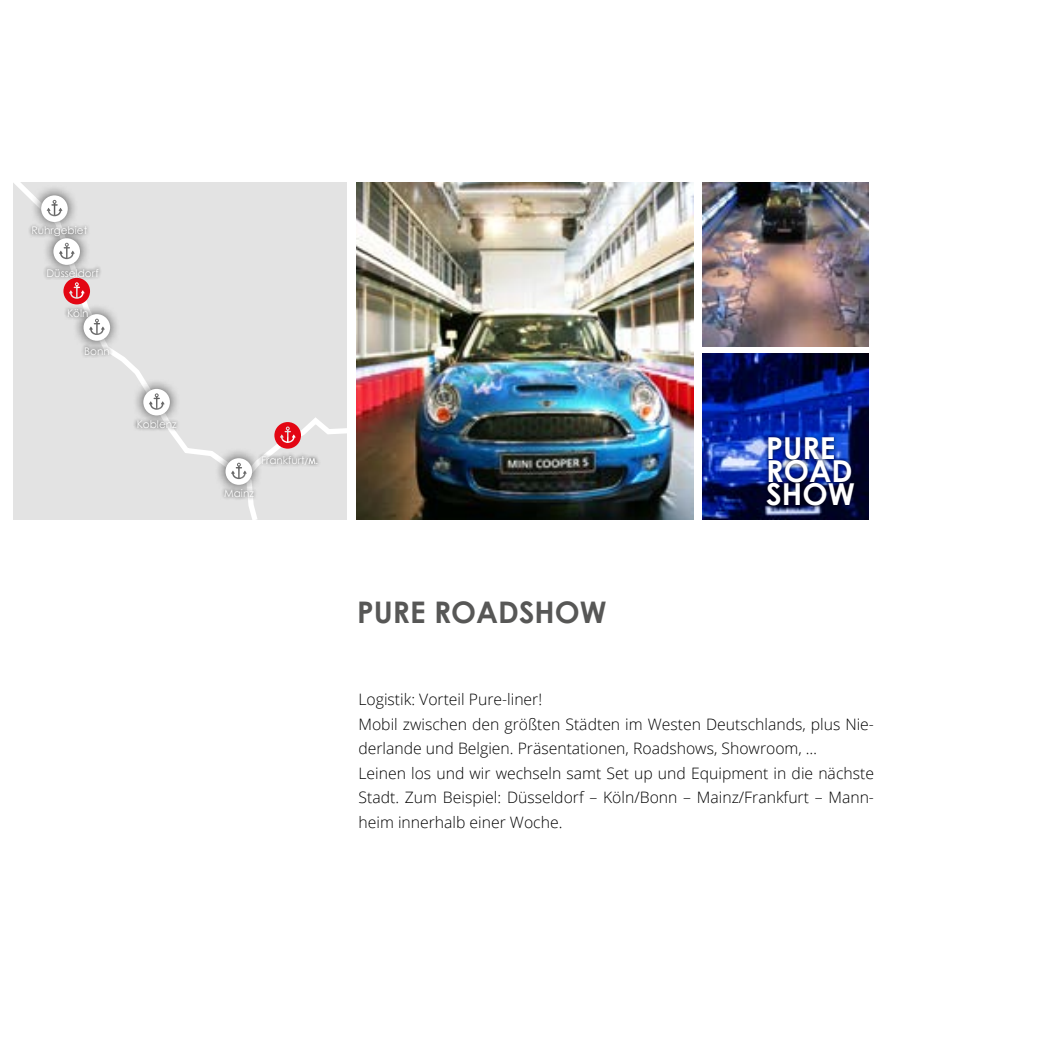
<style>
.page{position:relative;width:1042px;height:1042px;background:#fff}
.page>*{position:absolute;margin:0;border:0;box-sizing:border-box;transform-origin:0 0}
.t1{font:700 30.1px/22.8px "Century Gothic";color:#fff}
.t2{font:700 29.75px "Century Gothic";color:#575756}
.t3{font:300 15.75px/24.5px "Open Sans";color:#000}
.t4{font:10.5px "Century Gothic";color:#fff}
.s1{font-weight:700;font-size:8.05px}
</style>
<div class="page">
<div style="left:13px;top:182px;width:333px;height:337px;background:#e3e3e3"></div>
<img style="left:356px;top:182px;width:337px;height:337px">
<img style="left:702px;top:182px;width:166px;height:164px">
<img style="left:702px;top:353px;width:166px;height:166px">
<svg style="left:13px;top:182px;width:248px;height:338px"></svg>
<div style="left:43px;top:227px;width:48px;height:49px;background:#000;opacity:.75"></div>
<svg style="left:53px;top:240px;width:27px;height:25px"></svg>
<svg style="left:63px;top:280px;width:27px;height:24px"></svg>
<div style="left:73px;top:303px;width:48px;height:49px;background:#000;opacity:.75"></div>
<svg style="left:84px;top:314px;width:26px;height:27px"></svg>
<div style="left:132px;top:378px;width:49px;height:48px;background:#000;opacity:.75"></div>
<svg style="left:143px;top:389px;width:27px;height:26px"></svg>
<div style="left:215px;top:447px;width:48px;height:49px;background:#000;opacity:.75"></div>
<svg style="left:225px;top:414px;width:122px;height:71px"></svg>
<div style="left:43px;top:265px;width:60px;height:15px;background:#000;opacity:.75"></div>
<div style="left:64px;top:305px;width:28px;height:15px;background:#000;opacity:.75"></div>
<div style="left:81px;top:343px;width:32px;height:15px;background:#000;opacity:.75"></div>
<div style="left:134px;top:416px;width:46px;height:16px;background:#000;opacity:.75"></div>
<div style="left:220px;top:485px;width:38px;height:16px;background:#000;opacity:.75"></div>
<div style="left:258px;top:452px;width:63px;height:16px;background:#000;opacity:.75"></div>
<div style="left:30px;top:185px;width:49px;height:48px;background:#000;opacity:.75"></div>
<svg style="left:41px;top:195px;width:27px;height:27px"></svg>
<div style="left:28px;top:222px;width:63px;height:18px;background:#000;opacity:.75"></div>
<div style="left:763px;top:434px;width:95px;height:75px;background:#000;opacity:.75"></div>
<p class="t4" style="left:31px;top:224px;width:57px">Ruhrgebiet</p>
<p class="t4" style="left:46px;top:266px;width:54px">Düsseldorf</p>
<p class="t4" style="left:67px;top:306px;width:23px">Köln</p>
<p class="t4" style="left:84px;top:345px;width:27px">Bonn</p>
<p class="t4" style="left:137px;top:418px;width:42px">Koblenz</p>
<p class="t4" style="left:261px;top:454px;width:58px">Frankfurt<span class="s1">/M.</span></p>
<p class="t4" style="left:224px;top:487px;width:31px">Mainz</p>
<h2 class="t2" style="left:357px;top:593px;width:98px">PURE ROADS</h2>
<h2 class="t2" style="left:534px;top:593px;width:73px">HOW</h2>
<h1 class="t1" style="left:766px;top:436px;width:88px">PURE<br>ROAD<br>SHOW</h1>
<p class="t3" style="left:358px;top:687px;width:517px">Logistik: Vorteil Pure-liner!<br>Mobil zwischen den größten Städten im Westen Deutschlands, plus Nie&shy;derlande und Belgien. Präsentationen, Roadshows, Showroom, …<br>Leinen los und wir wechseln samt Set up und Equipment in die nächste Stadt. Zum Beispiel: Düsseldorf – Köln/Bonn – Mainz/Frankfurt – Mann&shy;heim innerhalb einer Woche.</p>
</div>
